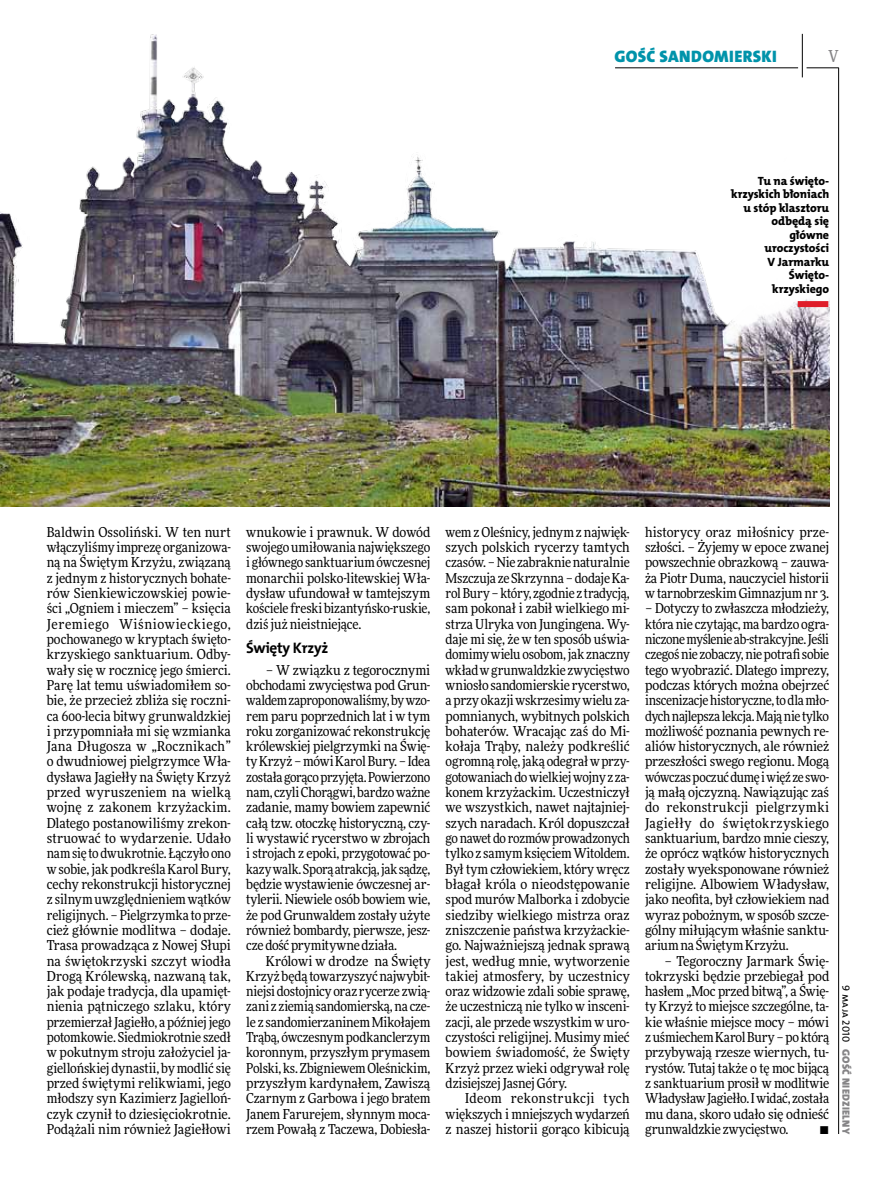
<style>
.page{position:relative;width:893px;height:1191px;background:#fff}
.page>*{position:absolute;margin:0;border:0;box-sizing:border-box;transform-origin:0 0}
.t1{font:16.65px "The Mix HP9 Blk";letter-spacing:.02em;color:#0093aa}
.t2{font:500 16.5px "Freeday Narrow";color:#858486;scale:.9 1}
.t3{font:15.3px "The Mix HP7 Bld";letter-spacing:-.02em;color:#000}
.t4{font:13.65px/15.3px "Freeday Narrow News";letter-spacing:-.01em;color:#000;text-align:justify}
.t5{font:12px/13.5px "The Mix HP8 Ex Bld";letter-spacing:-.005em;color:#000;text-align:right}
.t6{font:10.5px "The Mix HP9 Blk";letter-spacing:.025em;color:#858486}
.t7{font:10.5px "The Mix HP5 Plain";color:#000}
</style>
<div class="page">
<hr style="left:806px;top:68px;width:33px;height:1px;background:#000">
<hr style="left:838px;top:68px;width:1px;height:1066px;background:#000">
<img style="left:0;top:33px;width:829px;height:473px">
<div style="left:798px;top:301px;width:30px;height:6px;background:#df1e2a"></div>
<p class="t1" style="left:615px;top:46px;width:164px">GOŚĆ SANDOMIERSKI</p>
<p class="t2" style="left:828px;top:46px;width:13px">V</p>
<p class="t5" style="left:731px;top:174px;width:99px">Tu na święto&shy;krzyskich błoniach u stóp klasztoru odbędą się główne uroczystości<br>V Jarmarku<br>Święto&shy;krzyskiego</p>
<p class="t4" style="left:47px;top:524px;width:186px">Baldwin Ossoliński. W ten nurt włączyliśmy imprezę organizowa&shy;ną na Świętym Krzyżu, związaną z jednym z historycznych bohate&shy;rów Sienkiewiczowskiej powie&shy;ści „Ogniem i mieczem” – księcia Jeremiego Wiśniowieckiego, pochowanego w kryptach święto&shy;krzyskiego sanktuarium. Odby&shy;wały się w rocznicę jego śmierci.<br>Parę lat temu uświadomiłem so&shy;bie, że przecież zbliża się roczni&shy;ca 600-lecia bitwy grunwaldzkiej i przypomniała mi się wzmianka Jana Długosza w „Rocznikach” o dwudniowej pielgrzymce Wła&shy;dysława Jagiełły na Święty Krzyż przed wyruszeniem na wielką wojnę z zakonem krzyżackim.<br>Dlatego postanowiliśmy zrekon&shy;struować to wydarzenie. Udało nam się to dwukrotnie. Łączyło ono w sobie, jak podkreśla Karol Bury, cechy rekonstrukcji historycznej z silnym uwzględnieniem wątków religijnych. – Pielgrzymka to prze&shy;cież głównie modlitwa – dodaje.<br>Trasa prowadząca z Nowej Słupi na świętokrzyski szczyt wiodła Drogą Królewską, nazwaną tak, jak podaje tradycja, dla upamięt&shy;nienia pątniczego szlaku, który przemierzał Jagiełło, a później jego potomkowie. Siedmiokrotnie szedł w pokutnym stroju założyciel ja&shy;giellońskiej dynastii, by modlić się przed świętymi relikwiami, jego młodszy syn Kazimierz Jagielloń&shy;czyk czynił to dziesięciokrotnie.<br>Podążali nim również Jagiełłowi</p>
<p class="t4" style="left:246px;top:524px;width:186px">wnukowie i prawnuk. W dowód swojego umiłowania największego i głównego sanktuarium ówczesnej monarchii polsko-litewskiej Wła&shy;dysław ufundował w tamtejszym kościele freski bizantyńsko-ruskie, dziś już nieistniejące.</p>
<p class="t3" style="left:246px;top:638px;width:84px">Święty Krzyż</p>
<p class="t4" style="left:246px;top:662px;width:186px;text-indent:20px">– W związku z tegorocznymi obchodami zwycięstwa pod Grun&shy;waldem zaproponowaliśmy, by wzo&shy;rem paru poprzednich lat i w tym roku zorganizować rekonstrukcję królewskiej pielgrzymki na Świę&shy;ty Krzyż – mówi Karol Bury. – Idea została gorąco przyjęta. Powierzono nam, czyli Chorągwi, bardzo ważne zadanie, mamy bowiem zapewnić całą tzw. otoczkę historyczną, czy&shy;li wystawić rycerstwo w zbrojach i strojach z epoki, przygotować po&shy;kazy walk. Sporą atrakcją, jak sądzę, będzie wystawienie ówczesnej ar&shy;tylerii. Niewiele osób bowiem wie, że pod Grunwaldem zostały użyte również bombardy, pierwsze, jesz&shy;cze dość prymitywne działa.</p>
<p class="t4" style="left:246px;top:953px;width:186px;text-indent:20px">Królowi w drodze na Święty Krzyż będą towarzyszyć najwybit&shy;niejsi dostojnicy oraz rycerze zwią&shy;zani z ziemią sandomierską, na cze&shy;le z sandomierzaninem Mikołajem Trąbą, ówczesnym podkanclerzym koronnym, przyszłym prymasem Polski, ks. Zbigniewem Oleśnickim, przyszłym kardynałem, Zawiszą Czarnym z Garbowa i jego bratem Janem Farurejem, słynnym moca&shy;rzem Powałą z Taczewa, Dobiesła-</p>
<p class="t4" style="left:446px;top:524px;width:186px">wem z Oleśnicy, jednym z najwięk&shy;szych polskich rycerzy tamtych czasów. – Nie zabraknie naturalnie Mszczuja ze Skrzynna – dodaje Ka&shy;rol Bury – który, zgodnie z tradycją, sam pokonał i zabił wielkiego mi&shy;strza Ulryka von Jungingena. Wy&shy;daje mi się, że w ten sposób uświa&shy;domimy wielu osobom, jak znaczny wkład w grunwaldzkie zwycięstwo wniosło sandomierskie rycerstwo, a przy okazji wskrzesimy wielu za&shy;pomnianych, wybitnych polskich bohaterów. Wracając zaś do Mi&shy;kołaja Trąby, należy podkreślić ogromną rolę, jaką odegrał w przy&shy;gotowaniach do wielkiej wojny z za&shy;konem krzyżackim. Uczestniczył we wszystkich, nawet najtajniej&shy;szych naradach. Król dopuszczał go nawet do rozmów prowadzonych tylko z samym księciem Witoldem.<br>Był tym człowiekiem, który wręcz błagał króla o nieodstępowanie spod murów Malborka i zdobycie siedziby wielkiego mistrza oraz zniszczenie państwa krzyżackie&shy;go. Najważniejszą jednak sprawą jest, według mnie, wytworzenie takiej atmosfery, by uczestnicy oraz widzowie zdali sobie sprawę, że uczestniczą nie tylko w insceni&shy;zacji, ale przede wszystkim w uro&shy;czystości religijnej. Musimy mieć bowiem świadomość, że Święty Krzyż przez wieki odgrywał rolę dzisiejszej Jasnej Góry.</p>
<p class="t4" style="left:446px;top:1090px;width:186px;text-indent:20px">Ideom rekonstrukcji tych większych i mniejszych wydarzeń z naszej historii gorąco kibicują</p>
<p class="t4" style="left:645px;top:524px;width:186px">historycy oraz miłośnicy prze&shy;szłości. – Żyjemy w epoce zwanej powszechnie obrazkową – zauwa&shy;ża Piotr Duma, nauczyciel historii w tarnobrzeskim Gimnazjum nr 3.</p>
<p class="t4" style="left:645px;top:600px;width:186px">– Dotyczy to zwłaszcza młodzieży, która nie czytając, ma bardzo ogra&shy;niczone myślenie ab-strakcyjne. Jeśli czegoś nie zobaczy, nie potrafi sobie tego wyobrazić. Dlatego imprezy, podczas których można obejrzeć inscenizacje historyczne, to dla mło&shy;dych najlepsza lekcja. Mają nie tylko możliwość poznania pewnych re&shy;aliów historycznych, ale również przeszłości swego regionu. Mogą wówczas poczuć dumę i więź ze swo&shy;ją małą ojczyzną. Nawiązując zaś do rekonstrukcji pielgrzymki Jagiełły do świętokrzyskiego sanktuarium, bardzo mnie cieszy, że oprócz wątków historycznych zostały wyeksponowane również religijne. Albowiem Władysław, jako neofita, był człowiekiem nad wyraz pobożnym, w sposób szcze&shy;gólny miłującym właśnie sanktu&shy;arium na Świętym Krzyżu.</p>
<p class="t4" style="left:645px;top:953px;width:186px;text-indent:20px">– Tegoroczny Jarmark Świę&shy;tokrzyski będzie przebiegał pod hasłem „Moc przed bitwą”, a Świę&shy;ty Krzyż to miejsce szczególne, ta&shy;kie właśnie miejsce mocy – mówi z uśmiechem Karol Bury – po którą przybywają rzesze wiernych, tu&shy;rystów. Tutaj także o tę moc bijącą z sanktuarium prosił w modlitwie Władysław Jagiełło. I widać, została mu dana, skoro udało się odnieść grunwaldzkie zwycięstwo.</p>
<p class="t4" style="left:819px;top:1121px;width:11px">•</p>
<p class="t7" style="left:853px;top:985px;width:58px;rotate:90deg">9 maja 2010</p>
<p class="t6" style="left:853px;top:1049px;width:86px;rotate:90deg">GOŚĆ NIEDZIELNY</p>
</div>
